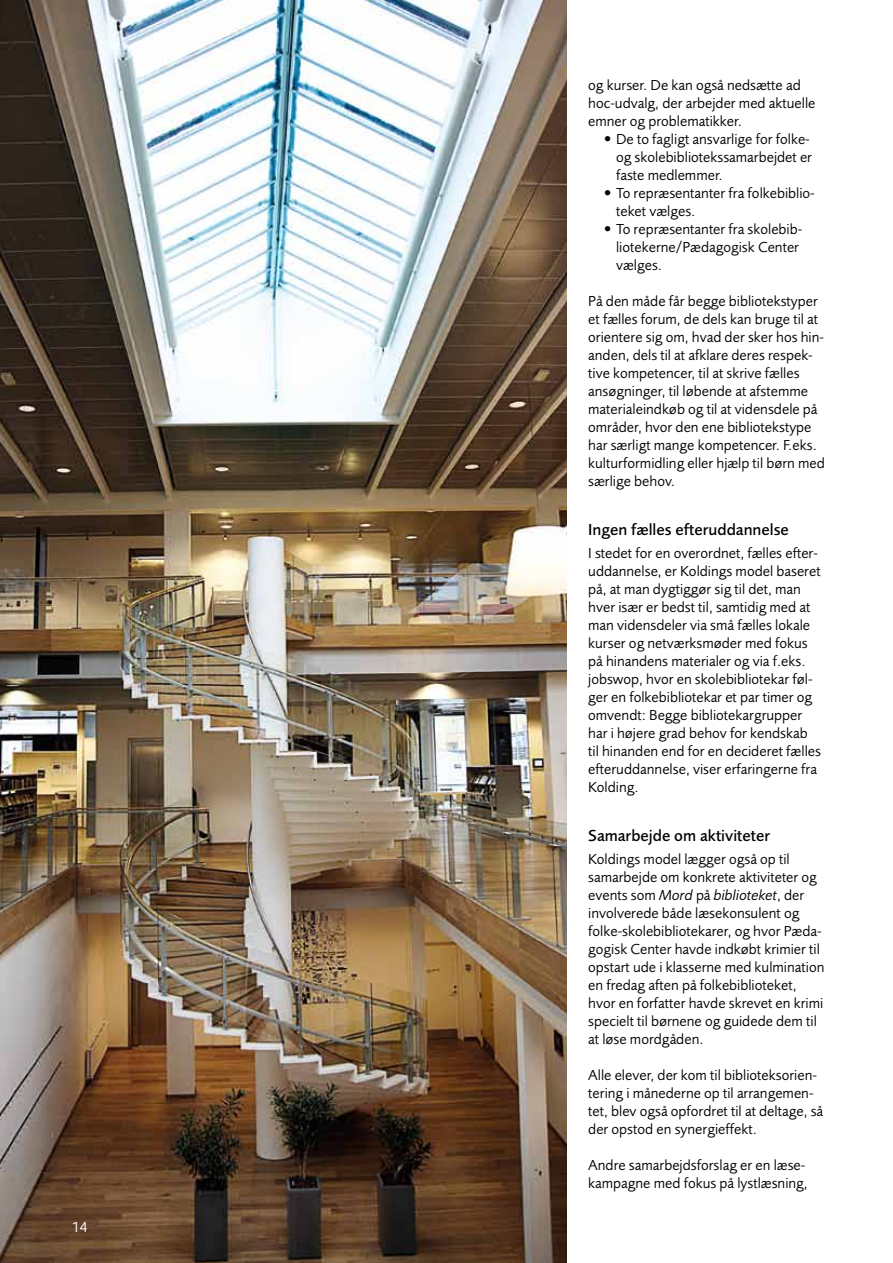
<style>
.page{position:relative;width:893px;height:1263px;background:#fff}
.page>*{position:absolute;margin:0;border:0;box-sizing:border-box;transform-origin:0 0}
.t1{font:500 16.5px "Foundry Sans";color:#000}
.t2{font:15px/18px "Foundry Sans";color:#000}
.t3{font:15px "Foundry Sans";color:#fff}
.s1{font-family:"Goudy Std";font-style:italic}
.s2{font-style:italic}
</style>
<div class="page">
<img style="left:0;top:0;width:567px;height:1263px">
<p class="t3" style="left:72px;top:1218px;width:17px">14</p>
<p class="t2" style="left:588px;top:76px;width:229px">og kurser. De kan også nedsætte ad hoc-udvalg, der arbejder med aktuelle emner og problematikker.</p>
<p class="t2" style="left:616px;top:130px;width:198px;text-indent:-13px"><span class="s1">•</span> De to fagligt ansvarlige for folke&shy;og skolebibliotekssamarbejdet er faste medlemmer.</p>
<p class="t2" style="left:616px;top:184px;width:200px;text-indent:-13px"><span class="s1">•</span> To repræsentanter fra folkebiblio&shy;teket vælges.</p>
<p class="t2" style="left:616px;top:220px;width:188px;text-indent:-13px"><span class="s1">•</span> To repræsentanter fra skolebib&shy;liotekerne/Pædagogisk Center vælges.</p>
<p class="t2" style="left:588px;top:292px;width:238px">På den måde får begge bibliotekstyper et fælles forum, de dels kan bruge til at orientere sig om, hvad der sker hos hin&shy;anden, dels til at afklare deres respek&shy;tive kompetencer, til at skrive fælles ansøgninger, til løbende at afstemme materialeindkøb og til at vidensdele på områder, hvor den ene bibliotekstype har særligt mange kompetencer. F.eks. kulturformidling eller hjælp til børn med særlige behov.</p>
<p class="t1" style="left:588px;top:520px;width:202px">I ngen fælles efteruddannelse</p>
<p class="t2" style="left:588px;top:544px;width:234px">I stedet for en overordnet, fælles efter&shy;uddannelse, er Koldings model baseret på, at man dygtiggør sig til det, man hver især er bedst til, samtidig med at man vidensdeler via små fælles lokale kurser og netværksmøder med fokus på hinandens materialer og via f.eks. jobswop, hvor en skolebibliotekar føl&shy;ger en folkebibliotekar et par timer og omvendt: Begge bibliotekargrupper har i højere grad behov for kendskab til hinanden end for en decideret fælles efteruddannelse, viser erfaringerne fra Kolding.</p>
<p class="t1" style="left:588px;top:826px;width:184px">Samarbejde om aktiviteter</p>
<p class="t2" style="left:588px;top:850px;width:238px">Koldings model lægger også op til samarbejde om konkrete aktiviteter og events som <span class="s2">Mord</span> på <span class="s2">biblioteket</span>, der involverede både læsekonsulent og folke-skolebibliotekarer, og hvor Pæda&shy;gogisk Center havde indkøbt krimier til opstart ude i klasserne med kulmination en fredag aften på folkebiblioteket, hvor en forfatter havde skrevet en krimi specielt til børnene og guidede dem til at løse mordgåden.</p>
<p class="t2" style="left:588px;top:1066px;width:236px">Alle elever, der kom til biblioteksorien&shy;tering i månederne op til arrangemen&shy;tet, blev også opfordret til at deltage, så der opstod en synergieffekt.</p>
<p class="t2" style="left:588px;top:1156px;width:221px">Andre samarbejdsforslag er en læse&shy;kampagne med fokus på lystlæsning,</p>
</div>
